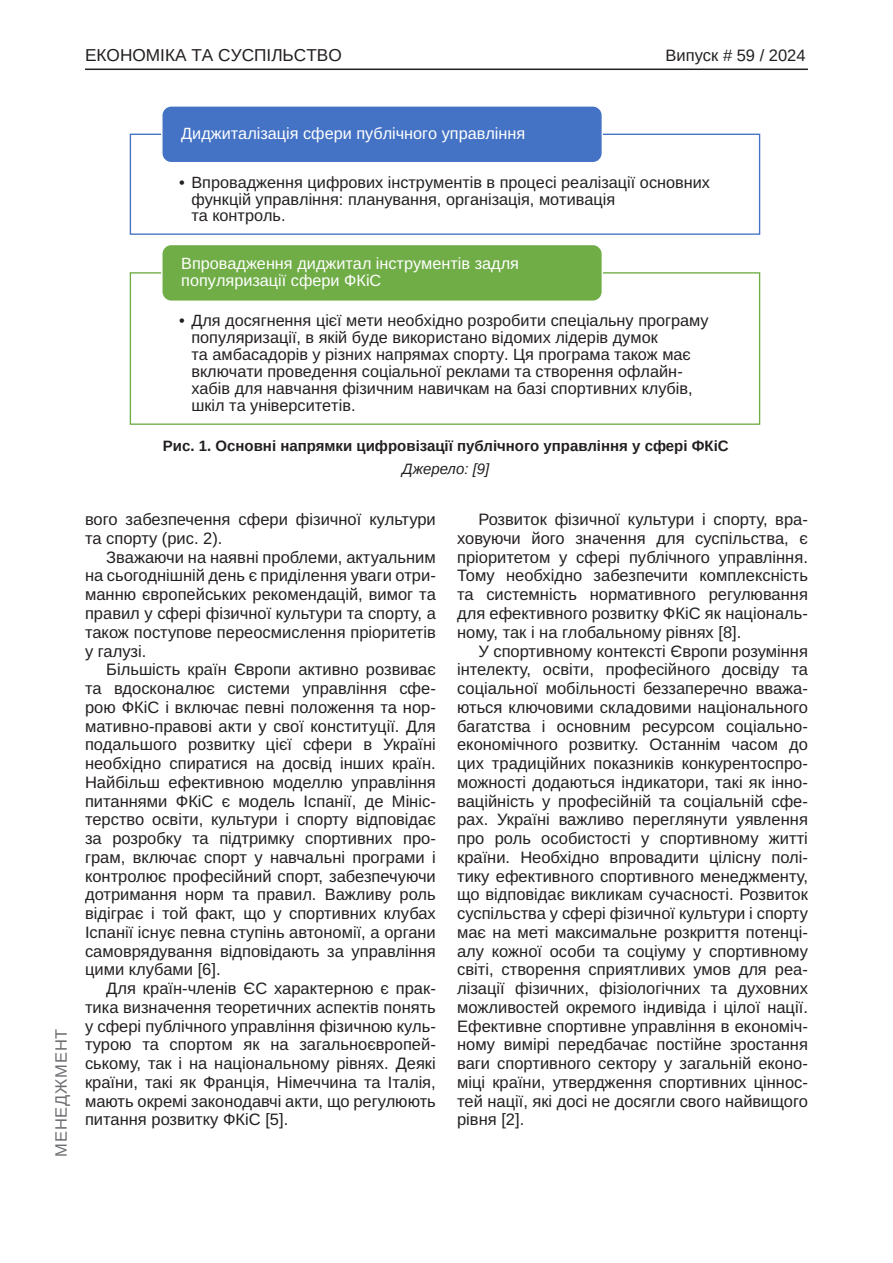
<style>
.page{position:relative;width:893px;height:1263px;background:#fff}
.page>*{position:absolute;margin:0;border:0;box-sizing:border-box;transform-origin:0 0}
.t1{font:17.25px "Arimo";color:#231f20}
.Текст_основной_G{font:16.5px/18.8px "Arimo";color:#231f20;text-align:justify}
.t2{font:16.5px "Arimo";color:#231f20}
.t3{font:16.5px "Arimo";letter-spacing:.05em;color:#6c6d70}
.t4{font:16.2px/16.8px "Arimo Roman";color:#231f20}
.t5{font:16.2px/16.8px "Arimo Roman";color:#fff}
.Рисунок_N{font:700 15px "Arimo";color:#231f20}
.Джерело{font:italic 15px "Arimo";color:#231f20}
</style>
<div class="page">
<hr style="left:85px;top:69px;width:723px;height:1px;background:#231f20">
<div style="left:130px;top:134px;width:630px;height:101px;border:1px solid #4472c4"></div>
<div style="left:161px;top:106px;width:442px;height:56px;background:#4472c4"></div>
<div style="left:130px;top:272px;width:630px;height:153px;border:1px solid #70ad47"></div>
<div style="left:161px;top:244px;width:442px;height:58px;background:#70ad47;border:1px solid #fff;border-radius:9px"></div>
<p class="t1" style="left:85px;top:45px;width:258px">ЕКОНОМІКА ТА СУСПІЛЬСТВО</p>
<p class="t2" style="left:665px;top:46px;width:142px">Випуск # 59 / 2024</p>
<p class="t3" style="left:52px;top:1157px;width:130px;rotate:-90deg">МЕНЕДЖМЕНТ</p>
<p class="t5" style="left:181px;top:126px;width:345px">Диджиталізація сфери публічного управління</p>
<p class="t4" style="left:191px;top:174px;width:520px;text-indent:-12px">• Впровадження цифрових інструментів в процесі реалізації основних функцій управління: планування, організація, мотивація<br>та контроль.</p>
<p class="t5" style="left:181px;top:256px;width:339px">Впровадження диджитал інструментів задля популяризації сфери ФКіС</p>
<p class="t4" style="left:191px;top:313px;width:519px;text-indent:-12px">• Для досягнення цієї мети необхідно розробити спеціальну програму популяризації, в якій буде використано відомих лідерів думок<br>та амбасадорів у різних напрямах спорту. Ця програма також має включати проведення соціальної реклами та створення офлайн&shy;хабів для навчання фізичним навичкам на базі спортивних клубів, шкіл та університетів.</p>
<p class="Рисунок_N" style="left:163px;top:436px;width:567px">Рис. 1. Основні напрямки цифровізації публічного управління у сфері ФКіС</p>
<p class="Джерело" style="left:402px;top:459px;width:89px">Джерело: [9]</p>
<p class="Текст_основной_G" style="left:85px;top:510px;width:352px">вого забезпечення сфери фізичної культури та спорту (рис. 2).</p>
<p class="Текст_основной_G" style="left:85px;top:548px;width:352px;text-indent:21px">Зважаючи на наявні проблеми, актуальним на сьогоднішній день є приділення уваги отри&shy;манню європейських рекомендацій, вимог та правил у сфері фізичної культури та спорту, а також поступове переосмислення пріоритетів у галузі.</p>
<p class="Текст_основной_G" style="left:85px;top:660px;width:352px;text-indent:21px">Більшість країн Європи активно розвиває та вдосконалює системи управління сфе&shy;рою ФКіС і включає певні положення та нор&shy;мативно-правові акти у свої конституції. Для подальшого розвитку цієї сфери в Україні необхідно спиратися на досвід інших країн.<br>Найбільш ефективною моделлю управління питаннями ФКіС є модель Іспанії, де Мініс&shy;терство освіти, культури і спорту відповідає за розробку та підтримку спортивних про&shy;грам, включає спорт у навчальні програми і контролює професійний спорт, забезпечуючи дотримання норм та правил. Важливу роль відіграє і той факт, що у спортивних клубах Іспанії існує певна ступінь автономії, а органи самоврядування відповідають за управління цими клубами [6].</p>
<p class="Текст_основной_G" style="left:85px;top:979px;width:352px;text-indent:21px">Для країн-членів ЄС характерною є прак&shy;тика визначення теоретичних аспектів понять у сфері публічного управління фізичною куль&shy;турою та спортом як на загальноєвропей&shy;ському, так і на національному рівнях. Деякі країни, такі як Франція, Німеччина та Італія, мають окремі законодавчі акти, що регулюють питання розвитку ФКіС [5].</p>
<p class="Текст_основной_G" style="left:457px;top:510px;width:352px;text-indent:21px">Розвиток фізичної культури і спорту, вра&shy;ховуючи його значення для суспільства, є пріоритетом у сфері публічного управління.<br>Тому необхідно забезпечити комплексність та системність нормативного регулювання для ефективного розвитку ФКіС як національ&shy;ному, так і на глобальному рівнях [8].</p>
<p class="Текст_основной_G" style="left:457px;top:642px;width:352px;text-indent:21px">У спортивному контексті Європи розуміння інтелекту, освіти, професійного досвіду та соціальної мобільності беззаперечно вважа&shy;ються ключовими складовими національного багатства і основним ресурсом соціально&shy;економічного розвитку. Останнім часом до цих традиційних показників конкурентоспро&shy;можності додаються індикатори, такі як інно&shy;ваційність у професійній та соціальній сфе&shy;рах. Україні важливо переглянути уявлення про роль особистості у спортивному житті країни. Необхідно впровадити цілісну полі&shy;тику ефективного спортивного менеджменту, що відповідає викликам сучасності. Розвиток суспільства у сфері фізичної культури і спорту має на меті максимальне розкриття потенці&shy;алу кожної особи та соціуму у спортивному світі, створення сприятливих умов для реа&shy;лізації фізичних, фізіологічних та духовних можливостей окремого індивіда і цілої нації.<br>Ефективне спортивне управління в економіч&shy;ному вимірі передбачає постійне зростання ваги спортивного сектору у загальній еконо&shy;міці країни, утвердження спортивних ціннос&shy;тей нації, які досі не досягли свого найвищого рівня [2].</p>
</div>
